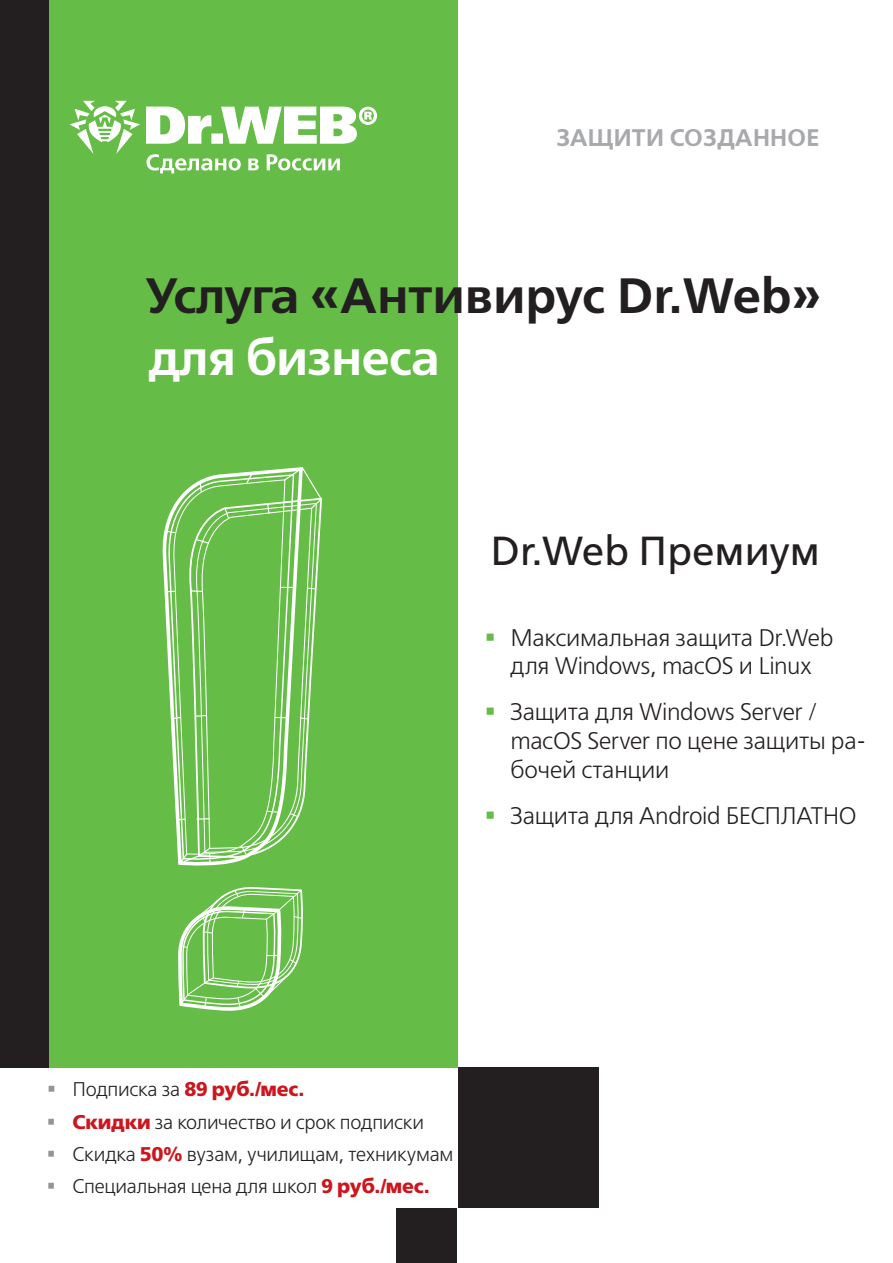
<style>
.page{position:relative;width:893px;height:1263px;background:#fff}
.page>*{position:absolute;margin:0;border:0;box-sizing:border-box;transform-origin:0 0}
.t1{font:600 49.5px "Free Set";letter-spacing:-.005em;color:#231f20}
.t2{font:600 49.5px "Free Set";letter-spacing:-.01em;color:#fff}
.t3{font:40.5px "Free Set";color:#231f20}
.t4{font:300 24px/28.8px "Free Set";letter-spacing:-.015em;color:#231f20}
.t5{font:600 24px "Free Set";letter-spacing:.01em;color:#a8a9ad}
.t6{font:300 19.8px/32.2px "Free Set";letter-spacing:-.015em;color:#231f20}
.s1{font-weight:700;color:#cd151d}
</style>
<div class="page">
<div style="left:0;top:0;width:458px;height:1067px;background:#65bc46"></div>
<div style="left:458px;top:1067px;width:141px;height:140px;background:#231f20"></div>
<div style="left:396px;top:1209px;width:61px;height:54px;background:#231f20"></div>
<svg style="left:70px;top:101px;width:307px;height:72px"></svg>
<svg style="left:178px;top:887px;width:125px;height:124px"></svg>
<svg style="left:164px;top:467px;width:159px;height:274px"></svg>
<svg style="left:172px;top:479px;width:145px;height:386px"></svg>
<div style="left:0;top:0;width:49px;height:1067px;background:#231f20"></div>
<p class="t5" style="left:556px;top:122px;width:264px">ЗАЩИТИ СОЗДАННОЕ</p>
<h1 class="t1" style="left:145px;top:263px;width:677px">Услуга «Антивирус Dr.Web»</h1>
<h1 class="t2" style="left:148px;top:326px;width:293px">для бизнеса</h1>
<h2 class="t3" style="left:491px;top:525px;width:331px">Dr.Web Премиум</h2>
<p class="t4" style="left:510px;top:623px;width:324px">Максимальная защита Dr.Web для Windows, macOS и Linux</p>
<p class="t4" style="left:510px;top:697px;width:357px">Защита для Windows Server / macOS Server по цене защиты ра&shy;бочей станции</p>
<p class="t4" style="left:510px;top:801px;width:348px">Защита для Android БЕСПЛАТНО</p>
<p class="t6" style="left:72px;top:1073px;width:383px">Подписка за <span class="s1">89 руб./мес.<br>Скидки</span> за количество и срок подписки Скидка <span class="s1">50%</span> вузам, училищам, техникумам Специальная цена для школ <span class="s1">9 руб./мес.</span></p>
</div>
